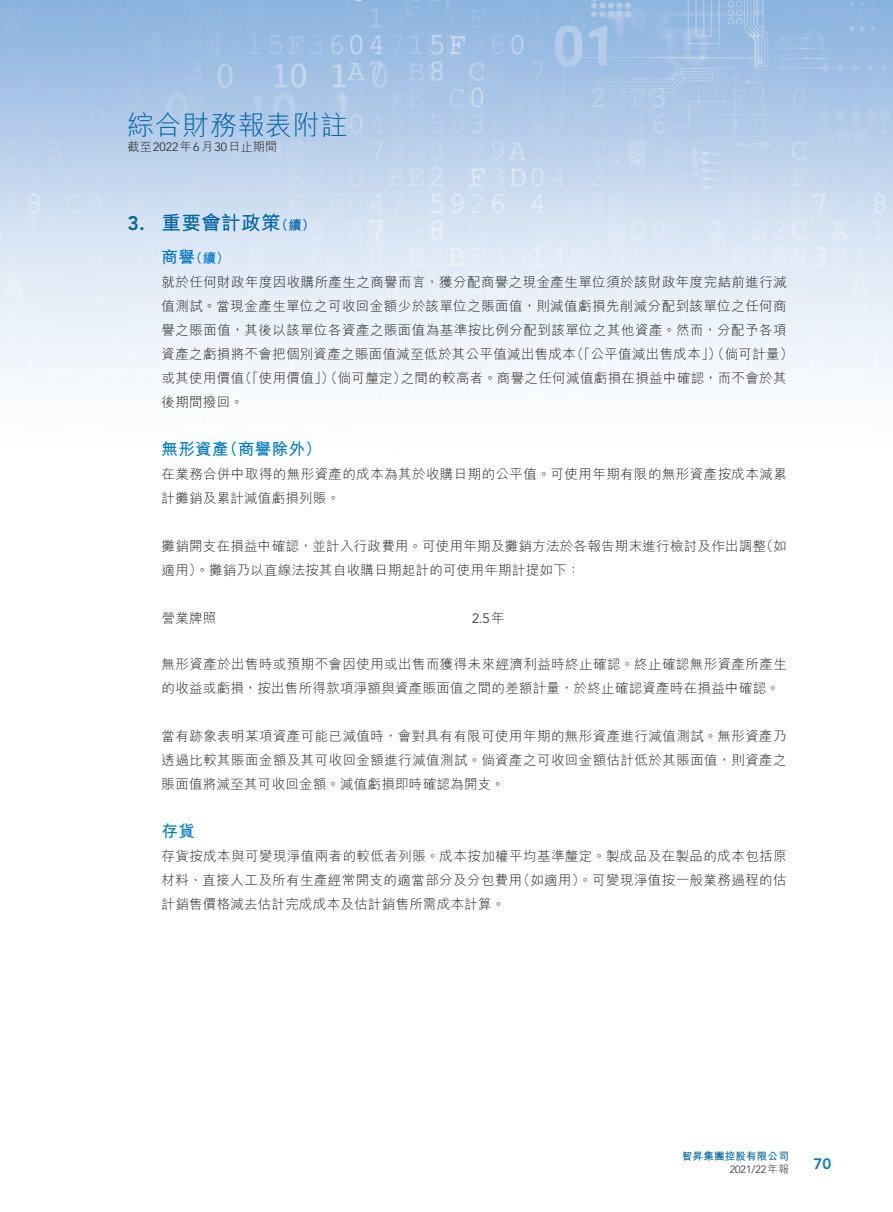
<style>
.page{position:relative;width:893px;height:1212px;background:#fff}
.page>*{position:absolute;margin:0;border:0;box-sizing:border-box;transform-origin:0 0}
.t1{font:300 27px "M Hei HK";letter-spacing:.02em;color:#0064a1}
._01_H1{font:700 19.5px "M Hei HK";letter-spacing:.02em;color:#0064a1}
._01_H1-2{font:800 19.5px "Avenir LT Std";color:#0064a1}
._02_H2{font:700 16.5px "M Hei HK";letter-spacing:.02em;color:#0079c2}
.t2{font:800 15px "Avenir LT Std";color:#0079c2}
._00_txt{font:300 13.5px/24px "M Hei HK";letter-spacing:.03em;color:#231f20}
._50_Table_txt{font:300 13.5px "Avenir LT Std";color:#231f20}
._50_Table_txt-2{font:300 13.5px "M Hei HK";color:#231f20}
._01_H1-3{font:700 13.5px "M Hei HK";color:#0064a1}
._02_H2-2{font:700 13.5px "M Hei HK";color:#0079c2}
.t3{font:300 12px "M Hei HK";letter-spacing:.02em;color:#231f20}
.t4{font:700 10.5px "M Hei HK";letter-spacing:.02em;color:#0064a1}
.t5{font:300 10.5px "Avenir LT Std";color:#231f20}
.s1{font-family:"Avenir LT Std"}
.s2{font-family:"M Hei HK"}
</style>
<div class="page">
<img style="left:0;top:0;width:893px;height:386px">
<h1 class="t1" style="left:128px;top:111px;width:221px">綜合財務報表附註</h1>
<p class="t3" style="left:128px;top:140px;width:151px">截至<span class="s1">2022</span>年<span class="s1">6</span>月<span class="s1">30</span>日止期間</p>
<p class="_01_H1-2" style="left:128px;top:212px;width:19px">3.</p>
<p class="_01_H1" style="left:162px;top:209px;width:120px">重要會計政策</p>
<p class="_01_H1-3" style="left:275px;top:215px;width:42px">（續(</p>
<p class="_02_H2" style="left:162px;top:244px;width:35px">商譽</p>
<p class="_00_txt" style="left:162px;top:269px;width:627px">就於任何財政年度因收購所產生之商譽而言，獲分配商譽之現金產生單位須於該財政年度完結前進行減</p>
<p class="_00_txt" style="left:162px;top:293px;width:627px">值測試。當現金產生單位之可收回金額少於該單位之賬面值，則減值虧損先削減分配到該單位之任何商</p>
<p class="_00_txt" style="left:162px;top:317px;width:626px">譽之賬面值，其後以該單位各資產之賬面值為基準按比例分配到該單位之其他資產。然而，分配予各項</p>
<p class="_00_txt" style="left:570px;top:341px;width:224px">（「公平值減出售成本」）（倘可計量(</p>
<p class="_02_H2-2" style="left:189px;top:248px;width:42px">（續(</p>
<p class="_00_txt" style="left:401px;top:341px;width:387px;text-indent:-239px">資產之虧損將不會把個別資產之賬面值減至低於其公平值減出售成本<br>之間的較高者。商譽之任何減值虧損在損益中確認，而不會於其</p>
<p class="_00_txt" style="left:239px;top:365px;width:169px">（「使用價值」）（倘可釐定）</p>
<p class="_00_txt" style="left:162px;top:365px;width:84px">或其使用價值後期間撥回。</p>
<p class="_02_H2" style="left:222px;top:436px;width:101px">（商譽除外(</p>
<p class="_02_H2" style="left:162px;top:436px;width:68px">無形資產</p>
<p class="_00_txt" style="left:162px;top:461px;width:627px">在業務合併中取得的無形資產的成本為其於收購日期的公平值。可使用年期有限的無形資產按成本減累計攤銷及累計減值虧損列賬。</p>
<p class="_00_txt" style="left:760px;top:533px;width:28px">（如</p>
<p class="_00_txt" style="left:162px;top:533px;width:606px">攤銷開支在損益中確認，並計入行政費用。可使用年期及攤銷方法於各報告期末進行檢討及作出調整適用）。攤銷乃以直線法按其自收購日期起計的可使用年期計提如下：</p>
<p class="_50_Table_txt" style="left:472px;top:610px;width:34px">2.5 <span class="s2">年</span></p>
<p class="_50_Table_txt-2" style="left:162px;top:611px;width:56px">營業牌照</p>
<p class="_00_txt" style="left:162px;top:652px;width:627px">無形資產於出售時或預期不會因使用或出售而獲得未來經濟利益時終止確認。終止確認無形資產所產生的收益或虧損，按出售所得款項淨額與資產賬面值之間的差額計量，於終止確認資產時在損益中確認。</p>
<p class="_00_txt" style="left:162px;top:724px;width:627px;text-align:justify">當有跡象表明某項資產可能已減值時，會對具有有限可使用年期的無形資產進行減值測試。無形資產乃透過比較其賬面金額及其可收回金額進行減值測試。倘資產之可收回金額估計低於其賬面值，則資產之賬面值將減至其可收回金額。減值虧損即時確認為開支。</p>
<p class="_02_H2" style="left:162px;top:819px;width:35px">存貨</p>
<p class="_00_txt" style="left:162px;top:844px;width:627px;text-align:right">存貨按成本與可變現淨值兩者的較低者列賬。成本按加權平均基準釐定。製成品及在製品的成本包括原（如適用）。可變現淨值按一般業務過程的估</p>
<p class="_00_txt" style="left:162px;top:868px;width:362px">材料、直接人工及所有生產經常開支的適當部分及分包費用計銷售價格減去估計完成成本及估計銷售所需成本計算。</p>
<p class="t4" style="left:682px;top:1148px;width:108px">智昇集團控股有限公司</p>
<p class="t5" style="left:730px;top:1163px;width:61px">2021/22<span class="s2">年報</span></p>
<p class="t2" style="left:814px;top:1154px;width:19px">70</p>
</div>
